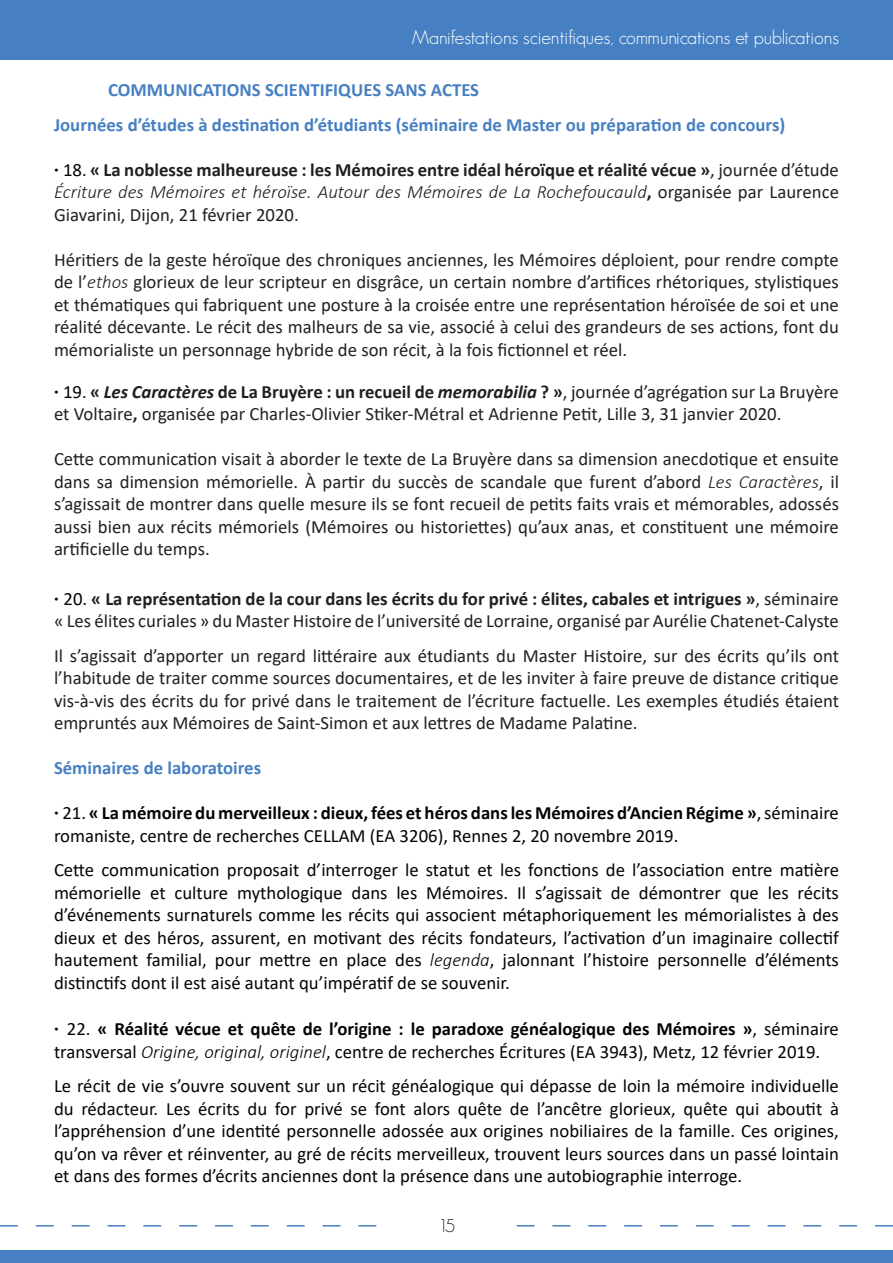
<style>
.page{position:relative;width:893px;height:1263px;background:#fff}
.page>*{position:absolute;margin:0;border:0;box-sizing:border-box;transform-origin:0 0}
.t1{font:300 19.5px "Geosans";color:#fff}
.t2{font:18.75px/22.5px "Calibri";color:#231f20;text-align:justify}
.t3{font:18.75px/22.5px "Calibri";color:#040503}
.t4{font:700 18.75px/22.5px "Calibri";color:#231f20;text-align:justify}
.t5{font:700 18.75px "Calibri";color:#4780c2}
.t6{font:300 18px "Geosans";color:#231f20}
.s1{font-family:"Geosans";font-weight:300;font-size:18px;color:#040503}
.s2{font-weight:400;color:#040503}
.s3{font-weight:400;font-size:18px;color:#040503}
.s4{font-weight:400}
.s5{font-weight:300;font-style:italic}
.s6{color:#040503}
.s7{font-size:18px;color:#040503}
.s8{font-weight:700}
.s9{font-weight:700;font-style:italic}
.s10{font-family:"Geosans";font-weight:300;font-size:18px}
</style>
<div class="page">
<div style="left:0;top:0;width:893px;height:60px;background:#4780c2"></div>
<div style="left:0;top:1250px;width:893px;height:13px;background:#4780c2"></div>
<svg style="left:0;top:1225px;width:376px;height:1px"></svg>
<svg style="left:517px;top:1225px;width:376px;height:1px"></svg>
<p class="t1" style="left:412px;top:27px;width:429px">Manifestations scientifiques, communications et publications</p>
<p class="t5" style="left:108px;top:77px;width:373px">COMMUNICATIONS SCIENTIFIQUES SANS ACTES</p>
<p class="t5" style="left:54px;top:111px;width:733px">Journées d’études à destination d’étudiants (séminaire de Master ou préparation de concours)</p>
<p class="t4" style="left:54px;top:158px;width:786px"><span class="s1">•</span> <span class="s2">18</span><span class="s3">.</span> « La noblesse malheureuse : les Mémoires entre idéal héroïque et réalité vécue »<span class="s4">, journée d’étude </span><span class="s5">Écriture des Mémoires et héroïse. Autour des Mémoires de La Rochefoucauld</span>, <span class="s4">organisée par Laurence Giavarini, Dijon, 21 février 2020.</span></p>
<p class="t2" style="left:54px;top:248px;width:786px">Héritiers de la geste héroïque des chroniques anciennes, les Mémoires déploient, pour rendre compte de l’<span class="s5">ethos</span> glorieux de leur scripteur en disgrâce, un certain nombre d’artifices rhétoriques, stylistiques et thématiques qui fabriquent une posture à la croisée entre une représentation héroïsée de soi et une réalité décevante. Le récit des malheurs de sa vie, associé à celui des grandeurs de ses actions, font du mémorialiste un personnage hybride de son récit, à la fois fictionnel et réel.</p>
<p class="t2" style="left:54px;top:380px;width:786px"><span class="s1">•</span> <span class="s6">19</span><span class="s7">.</span> <span class="s8">«</span> <span class="s9">Les Caractères</span> <span class="s8">de La Bruyère : un recueil de</span> <span class="s9">memorabilia</span> <span class="s8">? »</span>, journée d’agrégation sur La Bruyère et Voltaire<span class="s8">,</span> organisée par Charles-Olivier Stiker-Métral et Adrienne Petit, Lille 3, 31 janvier 2020.</p>
<p class="t2" style="left:54px;top:447px;width:786px">Cette communication visait à aborder le texte de La Bruyère dans sa dimension anecdotique et ensuite dans sa dimension mémorielle. À partir du succès de scandale que furent d’abord <span class="s5">Les Caractères</span>, il s’agissait de montrer dans quelle mesure ils se font recueil de petits faits vrais et mémorables, adossés aussi bien aux récits mémoriels (Mémoires ou historiettes) qu’aux anas, et constituent une mémoire artificielle du temps.</p>
<p class="t2" style="left:54px;top:587px;width:786px"><span class="s1">•</span> <span class="s6">20.</span> <span class="s8">« La représentation de la cour dans les écrits du for privé : élites, cabales et intrigues »</span>, séminaire « Les élites curiales » du Master Histoire de l’université de Lorraine, organisé par Aurélie Chatenet-Calyste</p>
<p class="t2" style="left:54px;top:644px;width:786px">Il s’agissait d’apporter un regard littéraire aux étudiants du Master Histoire, sur des écrits qu’ils ont l’habitude de traiter comme sources documentaires, et de les inviter à faire preuve de distance critique vis-à-vis des écrits du for privé dans le traitement de l’écriture factuelle. Les exemples étudiés étaient empruntés aux Mémoires de Saint-Simon et aux lettres de Madame Palatine.</p>
<p class="t5" style="left:54px;top:755px;width:209px">Séminaires de laboratoires</p>
<p class="t3" style="left:54px;top:801px;width:786px"><span class="s10">•</span> 21. <span class="s8">« La mémoire du merveilleux : dieux, fées et héros dans les Mémoires d’Ancien Régime »</span>, séminaire romaniste, centre de recherches CELLAM (EA 3206), Rennes 2, 20 novembre 2019.</p>
<p class="t3" style="left:54px;top:858px;width:786px;text-align:justify">Cette communication proposait d’interroger le statut et les fonctions de l’association entre matière mémorielle et culture mythologique dans les Mémoires. Il s’agissait de démontrer que les récits d’événements surnaturels comme les récits qui associent métaphoriquement les mémorialistes à des dieux et des héros, assurent, en motivant des récits fondateurs, l’activation d’un imaginaire collectif hautement familial, pour mettre en place des <span class="s5">legenda</span>, jalonnant l’histoire personnelle d’éléments distinctifs dont il est aisé autant qu’impératif de se souvenir.</p>
<p class="t3" style="left:54px;top:1017px;width:786px"><span class="s10">•</span> 22. <span class="s8">« Réalité vécue et quête de l’origine : le paradoxe généalogique des Mémoires »</span>, séminaire transversal <span class="s5">Origine, original, originel</span>, centre de recherches Écritures (EA 3943), Metz, 12 février 2019.</p>
<p class="t3" style="left:54px;top:1074px;width:786px;text-align:justify">Le récit de vie s’ouvre souvent sur un récit généalogique qui dépasse de loin la mémoire individuelle du rédacteur. Les écrits du for privé se font alors quête de l’ancêtre glorieux, quête qui aboutit à l’appréhension d’une identité personnelle adossée aux origines nobiliaires de la famille. Ces origines, qu’on va rêver et réinventer, au gré de récits merveilleux, trouvent leurs sources dans un passé lointain et dans des formes d’écrits anciennes dont la présence dans une autobiographie interroge.</p>
<p class="t6" style="left:438px;top:1215px;width:18px">15</p>
</div>
